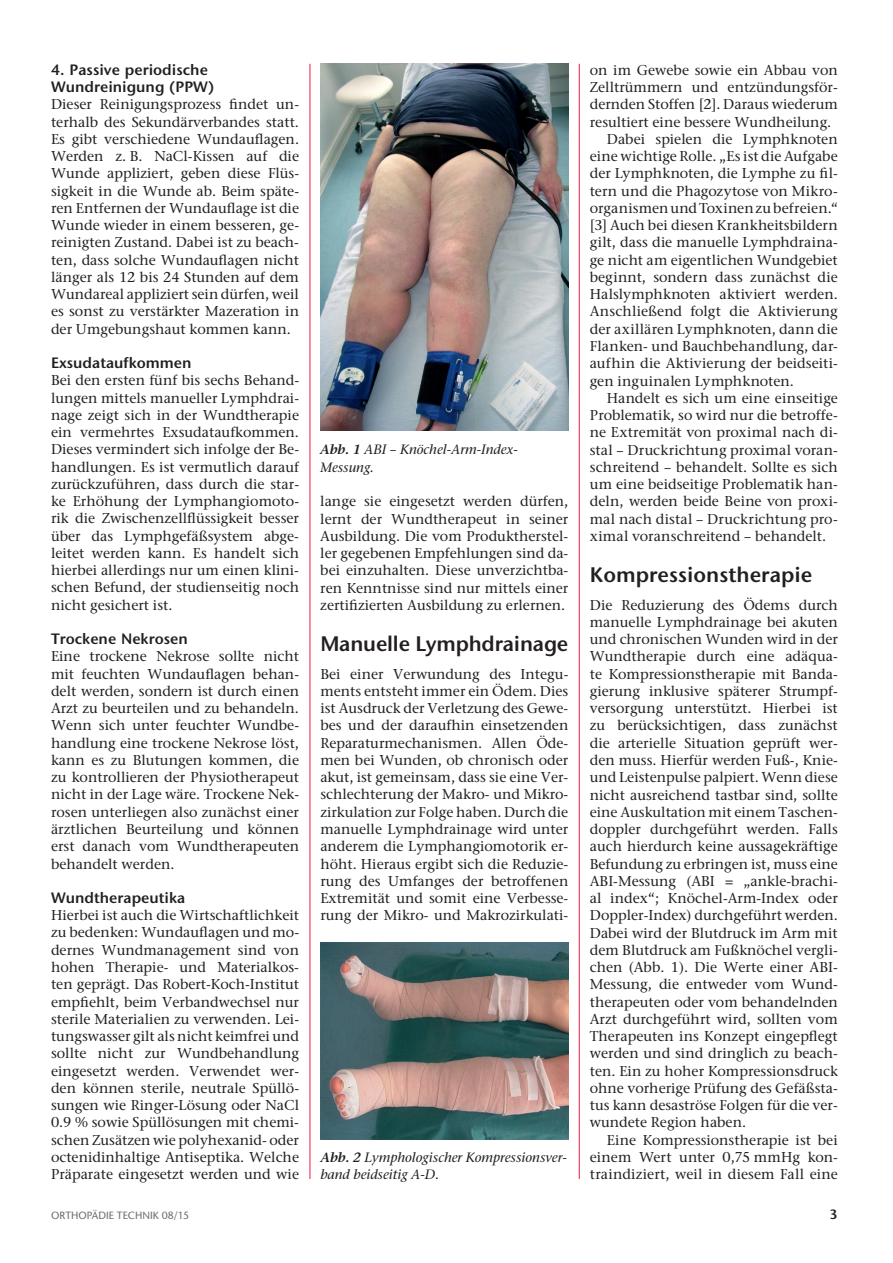
<style>
.page{position:relative;width:893px;height:1263px;background:#fff}
.page>*{position:absolute;margin:0;border:0;box-sizing:border-box;transform-origin:0 0}
.t1{font:600 21px "Stone Sans ITC Std";letter-spacing:-.005em;color:#231f20}
.t2{font:600 15px/17.2px "Stone Sans ITC Std";color:#231f20}
.t3{font:500 14.25px/17.2px "Stone Ser ITC Std";color:#231f20;text-align:justify}
.t4{font:italic 500 13.5px/17.2px "Stone Ser ITC Std";color:#231f20}
.t5{font:600 13.5px "Stone Sans ITC Std";color:#231f20}
.t6{font:500 10.5px "Stone Sans ITC Std";color:#6c6d70}
.s1{font-weight:600}
</style>
<div class="page">
<hr style="left:310px;top:64px;width:1px;height:1115px;background:#ed1845">
<hr style="left:579px;top:64px;width:1px;height:1115px;background:#ed1845">
<img style="left:320px;top:64px;width:248px;height:366px">
<img style="left:320px;top:943px;width:248px;height:196px">
<p class="t2" style="left:51px;top:61px;width:165px">4. Passive periodische<br>Wundreinigung (PPW)</p>
<p class="t3" style="left:51px;top:96px;width:250px">Dieser Reinigungsprozess findet un&shy;terhalb des Sekundärverbandes statt.<br>Es gibt verschiedene Wundauflagen.<br>Werden z. B. NaCl-Kissen auf die Wunde appliziert, geben diese Flüs&shy;sigkeit in die Wunde ab. Beim späte&shy;ren Entfernen der Wundauflage ist die Wunde wieder in einem besseren, ge&shy;reinigten Zustand. Dabei ist zu beach&shy;ten, dass solche Wundauflagen nicht länger als 12 bis 24 Stunden auf dem Wundareal appliziert sein dürfen, weil es sonst zu verstärkter Mazeration in der Umgebungshaut kommen kann.</p>
<p class="t2" style="left:51px;top:354px;width:142px">Exsudataufkommen</p>
<p class="t3" style="left:51px;top:372px;width:250px">Bei den ersten fünf bis sechs Behand&shy;lungen mittels manueller Lymphdrai&shy;nage zeigt sich in der Wundtherapie ein vermehrtes Exsudataufkommen.<br>Dieses vermindert sich infolge der Be&shy;handlungen. Es ist vermutlich darauf zurückzuführen, dass durch die star&shy;ke Erhöhung der Lymphangiomoto&shy;rik die Zwischenzellflüssigkeit besser über das Lymphgefäßsystem abge&shy;leitet werden kann. Es handelt sich hierbei allerdings nur um einen klini&shy;schen Befund, der studienseitig noch nicht gesichert ist.</p>
<p class="t2" style="left:51px;top:630px;width:138px">Trockene Nekrosen</p>
<p class="t3" style="left:51px;top:648px;width:250px">Eine trockene Nekrose sollte nicht mit feuchten Wundauflagen behan&shy;delt werden, sondern ist durch einen Arzt zu beurteilen und zu behandeln.<br>Wenn sich unter feuchter Wundbe&shy;handlung eine trockene Nekrose löst, kann es zu Blutungen kommen, die zu kontrollieren der Physiotherapeut nicht in der Lage wäre. Trockene Nek&shy;rosen unterliegen also zunächst einer ärztlichen Beurteilung und können erst danach vom Wundtherapeuten behandelt werden.</p>
<p class="t2" style="left:51px;top:889px;width:136px">Wundtherapeutika</p>
<p class="t3" style="left:51px;top:906px;width:250px">Hierbei ist auch die Wirtschaftlichkeit zu bedenken: Wundauflagen und mo&shy;dernes Wundmanagement sind von hohen Therapie- und Materialkos&shy;ten geprägt. Das Robert-Koch-Institut empfiehlt, beim Verbandwechsel nur sterile Materialien zu verwenden. Lei&shy;tungswasser gilt als nicht keimfrei und sollte nicht zur Wundbehandlung eingesetzt werden. Verwendet wer&shy;den können sterile, neutrale Spüllö&shy;sungen wie Ringer-Lösung oder NaCl 0.9 % sowie Spüllösungen mit chemi&shy;schen Zusätzen wie polyhexanid- oder octenidinhaltige Antiseptika. Welche Präparate eingesetzt werden und wie</p>
<p class="t4" style="left:320px;top:441px;width:199px"><span class="s1">Abb. 1</span> ABI – Knöchel-Arm-Index-<br>Messung.</p>
<p class="t3" style="left:320px;top:493px;width:250px">lange sie eingesetzt werden dürfen, lernt der Wundtherapeut in seiner Ausbildung. Die vom Produktherstel&shy;ler gegebenen Empfehlungen sind da&shy;bei einzuhalten. Diese unverzichtba&shy;ren Kenntnisse sind nur mittels einer zertifizierten Ausbildung zu erlernen.</p>
<h1 class="t1" style="left:320px;top:630px;width:250px">Manuelle Lymphdrainage</h1>
<p class="t3" style="left:320px;top:665px;width:250px">Bei einer Verwundung des Integu&shy;ments entsteht immer ein Ödem. Dies ist Ausdruck der Verletzung des Gewe&shy;bes und der daraufhin einsetzenden Reparaturmechanismen. Allen Öde&shy;men bei Wunden, ob chronisch oder akut, ist gemeinsam, dass sie eine Ver&shy;schlechterung der Makro- und Mikro&shy;zirkulation zur Folge haben. Durch die manuelle Lymphdrainage wird unter anderem die Lymphangiomotorik er&shy;höht. Hieraus ergibt sich die Reduzie&shy;rung des Umfanges der betroffenen Extremität und somit eine Verbesse&shy;rung der Mikro- und Makrozirkulati-</p>
<p class="t4" style="left:320px;top:1148px;width:248px"><span class="s1">Abb. 2</span> Lymphologischer Kompressionsver&shy;band beidseitig A-D.</p>
<p class="t3" style="left:590px;top:61px;width:250px">on im Gewebe sowie ein Abbau von</p>
<p class="t3" style="left:590px;top:78px;width:250px">Zelltrümmern und entzündungsför-</p>
<p class="t3" style="left:590px;top:96px;width:250px">dernden Stoffen [2]. Daraus wiederum</p>
<p class="t3" style="left:590px;top:113px;width:243px">resultiert eine bessere Wundheilung.</p>
<p class="t3" style="left:607px;top:130px;width:233px">Dabei spielen die Lymphknoten</p>
<p class="t3" style="left:590px;top:147px;width:250px">eine wichtige Rolle. „Es ist die Aufgabe</p>
<p class="t3" style="left:590px;top:165px;width:250px">der Lymphknoten, die Lymphe zu fil-</p>
<p class="t3" style="left:590px;top:182px;width:250px">tern und die Phagozytose von Mikro-</p>
<p class="t3" style="left:590px;top:199px;width:250px">organismen und Toxinen zu befreien.“</p>
<p class="t3" style="left:590px;top:216px;width:250px">[3] Auch bei diesen Krankheitsbildern</p>
<p class="t3" style="left:590px;top:234px;width:250px">gilt, dass die manuelle Lymphdraina-</p>
<p class="t3" style="left:590px;top:251px;width:250px">ge nicht am eigentlichen Wundgebiet</p>
<p class="t3" style="left:590px;top:268px;width:250px">beginnt, sondern dass zunächst die</p>
<p class="t3" style="left:590px;top:286px;width:250px">Halslymphknoten aktiviert werden.</p>
<p class="t3" style="left:590px;top:303px;width:250px">Anschließend folgt die Aktivierung</p>
<p class="t3" style="left:590px;top:320px;width:250px">der axillären Lymphknoten, dann die</p>
<p class="t3" style="left:590px;top:337px;width:250px">Flanken- und Bauchbehandlung, dar-</p>
<p class="t3" style="left:590px;top:355px;width:250px">aufhin die Aktivierung der beidseiti-</p>
<p class="t3" style="left:590px;top:372px;width:206px">gen inguinalen Lymphknoten.</p>
<p class="t3" style="left:607px;top:389px;width:233px">Handelt es sich um eine einseitige</p>
<p class="t3" style="left:590px;top:406px;width:250px">Problematik, so wird nur die betroffe-</p>
<p class="t3" style="left:590px;top:424px;width:250px">ne Extremität von proximal nach di-</p>
<p class="t3" style="left:590px;top:441px;width:250px">stal – Druckrichtung proximal voran-</p>
<p class="t3" style="left:590px;top:458px;width:250px">schreitend – behandelt. Sollte es sich</p>
<p class="t3" style="left:590px;top:475px;width:250px">um eine beidseitige Problematik han-</p>
<p class="t3" style="left:590px;top:493px;width:250px">deln, werden beide Beine von proxi-</p>
<p class="t3" style="left:590px;top:510px;width:250px">mal nach distal – Druckrichtung pro-</p>
<p class="t3" style="left:590px;top:527px;width:238px">ximal voranschreitend – behandelt.</p>
<h1 class="t1" style="left:590px;top:561px;width:224px">Kompressionstherapie</h1>
<p class="t3" style="left:590px;top:596px;width:250px">Die Reduzierung des Ödems durch manuelle Lymphdrainage bei akuten und chronischen Wunden wird in der Wundtherapie durch eine adäqua&shy;te Kompressionstherapie mit Banda&shy;gierung inklusive späterer Strumpf&shy;versorgung unterstützt. Hierbei ist zu berücksichtigen, dass zunächst die arterielle Situation geprüft wer&shy;den muss. Hierfür werden Fuß-, Knie&shy;und Leistenpulse palpiert. Wenn diese nicht ausreichend tastbar sind, sollte eine Auskultation mit einem Taschen&shy;doppler durchgeführt werden. Falls auch hierdurch keine aussagekräftige Befundung zu erbringen ist, muss eine ABI-Messung (ABI = „ankle-brachi&shy;al index“; Knöchel-Arm-Index oder Doppler-Index) durchgeführt werden.<br>Dabei wird der Blutdruck im Arm mit dem Blutdruck am Fußknöchel vergli&shy;chen (Abb. 1). Die Werte einer ABI-Messung, die entweder vom Wund&shy;therapeuten oder vom behandelnden Arzt durchgeführt wird, sollten vom Therapeuten ins Konzept eingepflegt werden und sind dringlich zu beach&shy;ten. Ein zu hoher Kompressionsdruck ohne vorherige Prüfung des Gefäßsta&shy;tus kann desaströse Folgen für die ver&shy;wundete Region haben.</p>
<p class="t3" style="left:590px;top:1131px;width:250px;text-indent:17px">Eine Kompressionstherapie ist bei einem Wert unter 0,75 mmHg kon&shy;traindiziert, weil in diesem Fall eine</p>
<p class="t6" style="left:51px;top:1209px;width:140px">ORTHOPÄDIE TECHNIK 08/15</p>
<p class="t5" style="left:829px;top:1206px;width:10px">3</p>
</div>
